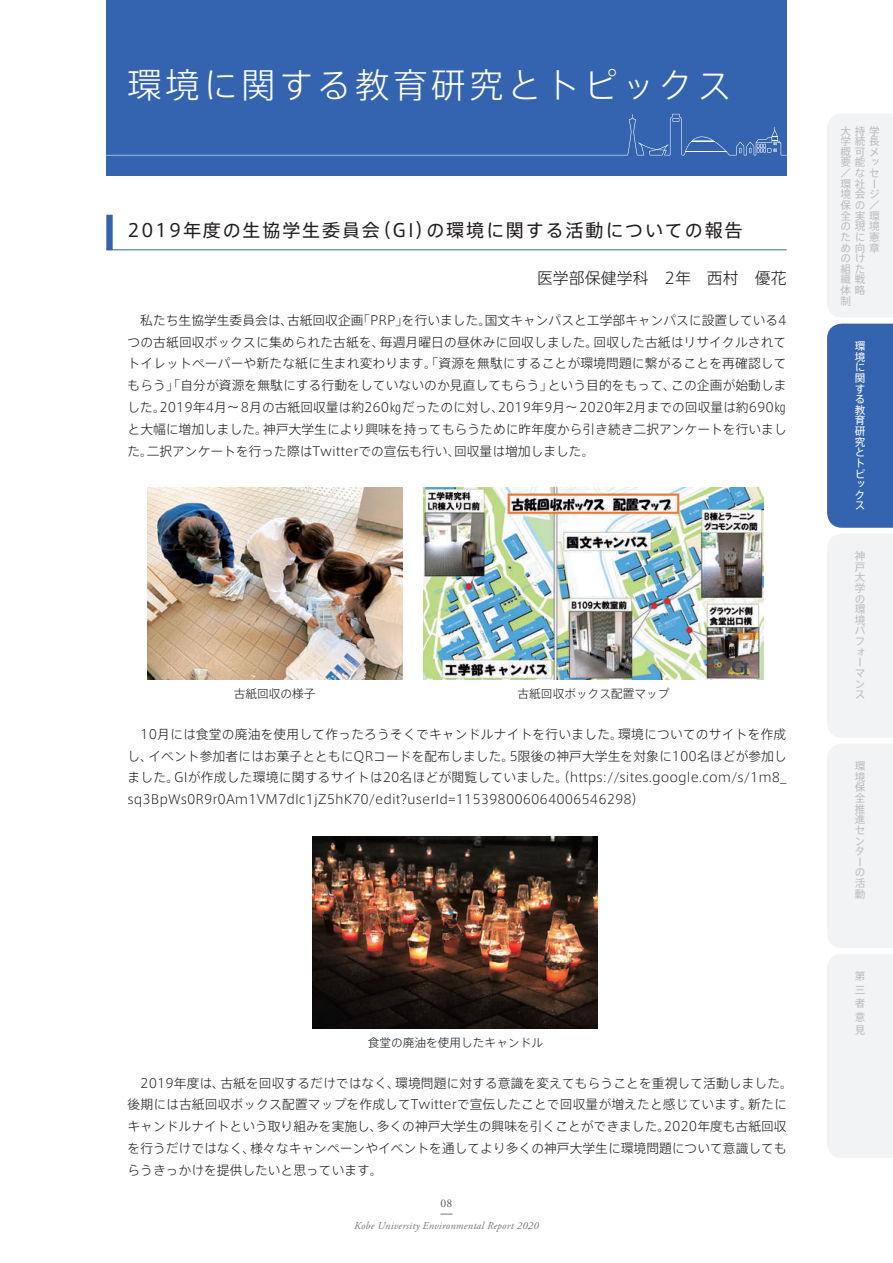
<style>
.page{position:relative;width:893px;height:1263px;background:#fff}
.page>*{position:absolute;margin:0;border:0;box-sizing:border-box;transform-origin:0 0}
.t1{font:300 34.5px "Axis Std";letter-spacing:.1em;color:#fff}
.t2{font:18px "Axis Std";letter-spacing:.1em;color:#231f20}
.t3{font:300 15.9px "Axis Std";color:#231f20}
.t4{font:300 12.75px/21.8px "Axis Std";color:#231f20;text-align:justify}
.t5{font:300 11.7px "Axis Std";color:#231f20}
.t6{font:11.7px "Adobe Garamond Pro";color:#57585a}
.t7{font:10.65px/10.6px "Axis Std";color:#bcbdc0}
.t8{font:italic 10.65px "Adobe Garamond Pro";letter-spacing:.02em;color:#76787b}
.t9{font:10.65px/10.6px "Axis Std";color:#fff}
</style>
<div class="page">
<div style="left:106px;top:215px;width:7px;height:35px;background:#3463af"></div>
<hr style="left:106px;top:249px;width:681px;height:1px;background:#3463af">
<img style="left:147px;top:488px;width:255px;height:191px">
<img style="left:424px;top:488px;width:340px;height:191px">
<img style="left:313px;top:837px;width:285px;height:191px">
<div style="left:106px;top:0;width:681px;height:176px;background:#3463af"></div>
<svg style="left:106px;top:114px;width:681px;height:41px"></svg>
<div style="left:827px;top:114px;width:66px;height:203px;background:#f2f3f4"></div>
<div style="left:827px;top:324px;width:66px;height:204px;background:#3463af"></div>
<div style="left:827px;top:534px;width:66px;height:204px;background:#f2f3f4"></div>
<div style="left:827px;top:744px;width:66px;height:204px;background:#f2f3f4"></div>
<div style="left:827px;top:954px;width:66px;height:204px;background:#f2f3f4"></div>
<svg style="left:440px;top:1214px;width:13px;height:1px"></svg>
<h1 class="t1" style="left:127px;top:60px;width:606px">環境に関する教育研究とトピックス</h1>
<h2 class="t2" style="left:128px;top:217px;width:617px">2019年度の生協学生委員会（GI）の環境に関する活動についての報告</h2>
<p class="t3" style="left:537px;top:266px;width:251px">医学部保健学科　2年　西村　優花</p>
<p class="t4" style="left:128px;top:308px;width:661px;text-indent:13px">私たち生協学生委員会は、古紙回収企画「PRP」を行いました。国文キャンパスと工学部キャンパスに設置している4つの古紙回収ボックスに集められた古紙を、毎週月曜日の昼休みに回収しました。回収した古紙はリサイクルされてトイレットペーパーや新たな紙に生まれ変わります。「資源を無駄にすることが環境問題に繋がることを再確認してもらう」「自分が資源を無駄にする行動をしていないのか見直してもらう」という目的をもって、この企画が始動しました。2019年4月～8月の古紙回収量は約260㎏だったのに対し、2019年9月～2020年2月までの回収量は約690㎏と大幅に増加しました。神戸大学生により興味を持ってもらうために昨年度から引き続き二択アンケートを行いました。二択アンケートを行った際はTwitterでの宣伝も行い、回収量は増加しました。</p>
<p class="t5" style="left:234px;top:685px;width:83px">古紙回収の様子</p>
<p class="t5" style="left:518px;top:685px;width:154px">古紙回収ボックス配置マップ</p>
<p class="t4" style="left:128px;top:722px;width:661px;text-indent:13px">10月には食堂の廃油を使用して作ったろうそくでキャンドルナイトを行いました。環境についてのサイトを作成し、イベント参加者にはお菓子とともにQRコードを配布しました。5限後の神戸大学生を対象に100名ほどが参加しました。GIが作成した環境に関するサイトは20名ほどが閲覧していました。（https://sites.google.com/s/1m8_ sq3BpWs0R9r0Am1VM7dIc1jZ5hK70/edit?userId=115398006064006546298）</p>
<p class="t5" style="left:368px;top:1033px;width:177px">食堂の廃油を使用したキャンドル</p>
<p class="t4" style="left:128px;top:1071px;width:667px;text-align:left;text-indent:13px">2019年度は、古紙を回収するだけではなく、環境問題に対する意識を変えてもらうことを重視して活動しました。後期には古紙回収ボックス配置マップを作成してTwitterで宣伝したことで回収量が増えたと感じています。新たにキャンドルナイトという取り組みを実施し、多くの神戸大学生の興味を引くことができました。2020年度も古紙回収を行うだけではなく、様々なキャンペーンやイベントを通してより多くの神戸大学生に環境問題について意識してもらうきっかけを提供したいと思っています。</p>
<p class="t6" style="left:441px;top:1196px;width:13px">08</p>
<p class="t8" style="left:354px;top:1219px;width:186px">Kobe University Environmental Report 2020</p>
<p class="t7" style="left:840px;top:125px;width:41px">大持学学続長概可メ要能ッ／なセ環社ー境会ジ保の／全実環の現境たに憲め向章のけ<br>組た<br>織戦<br>体略<br>制</p>
<p class="t9" style="left:855px;top:340px;width:12px">環境に関する教育研究とトピックス</p>
<p class="t7" style="left:855px;top:550px;width:12px">神戸大学の環境パフォーマンス</p>
<p class="t7" style="left:855px;top:760px;width:12px">環境保全推進センターの活動</p>
<p class="t7" style="left:855px;top:969px;width:12px;line-height:13.5px;text-align:justify">第三者意見</p>
</div>
